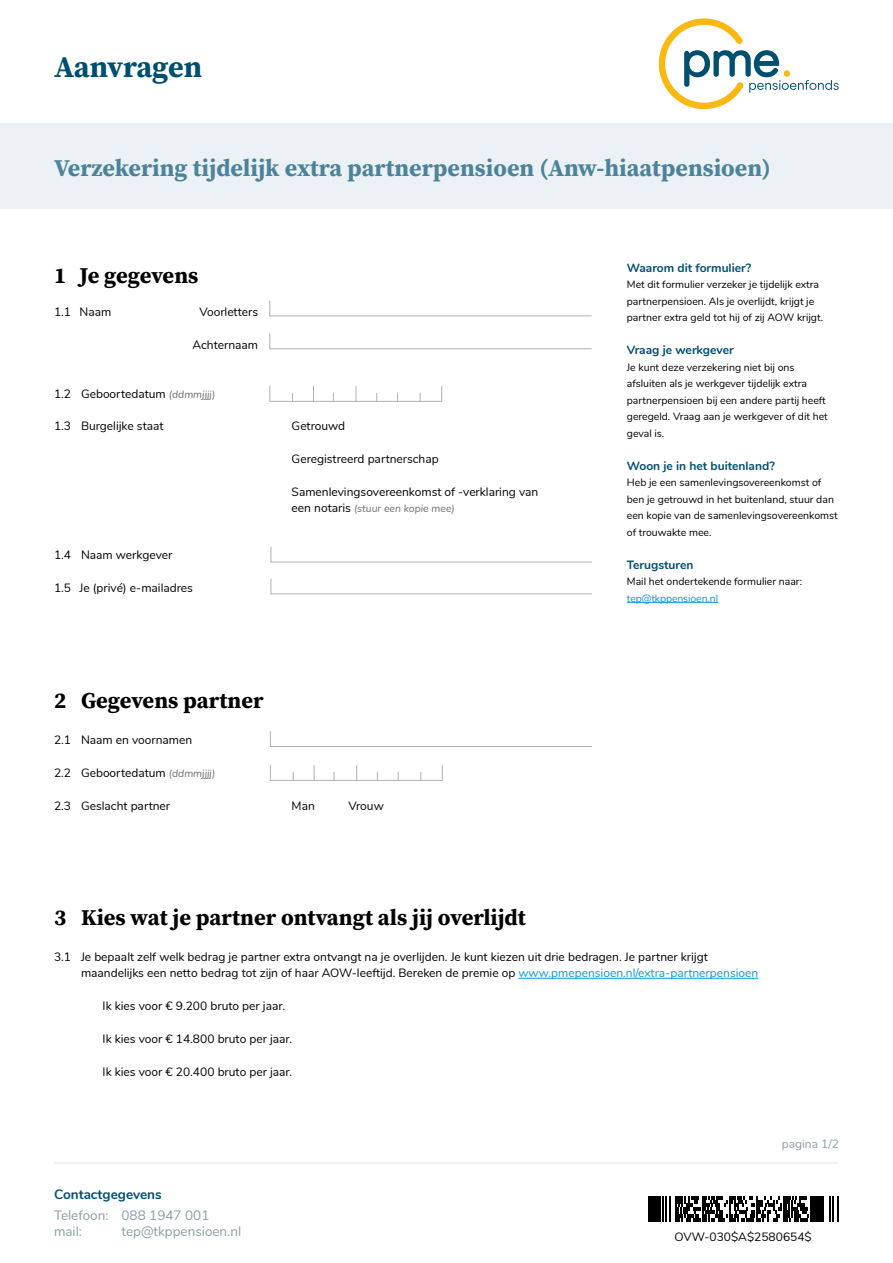
<style>
.page{position:relative;width:893px;height:1263px;background:#fff}
.page>*{position:absolute;margin:0;border:0;box-sizing:border-box;transform-origin:0 0}
.t1{font:700 30px "Source Serif Pro";letter-spacing:-.005em;color:#004f70}
.t2{font:700 24px "Source Serif Pro";color:#4c839b}
.t3{font:700 22.5px "Source Serif Pro";color:#000}
.t4{font:13.5px/16.2px "Nunito";color:#8c9ea3}
.t5{font:700 13.5px "Nunito";color:#004f70}
.t6{font:12px/16.5px "Nunito";color:#000}
.t7{font:700 12px "Nunito";color:#004f70}
.t8{font:12px "Nunito";color:#8c9ea3}
.t9{font:10.5px/16.5px "Nunito";color:#000}
.t10{font:italic 10.5px "Nunito";color:#706f6f}
.t11{font:10.5px "Nunito";letter-spacing:-.01em;color:#0699de}
.s1{font-style:italic;font-size:10.5px;color:#706f6f}
.s2{font-style:normal;font-size:12px;color:#000}
.s3{color:#0699de}
</style>
<div class="page">
<hr style="left:54px;top:1162px;width:784px;height:2px;background:#f2f2f2">
<div style="left:0;top:123px;width:893px;height:86px;background:#ebf1f4"></div>
<svg style="left:659px;top:18px;width:180px;height:91px"></svg>
<hr style="left:518px;top:978px;width:240px;height:1px;background:#0699de">
<hr style="left:269px;top:316px;width:323px;height:1px;background:#b3b2b2">
<svg style="left:269px;top:300px;width:1px;height:16px"></svg>
<hr style="left:269px;top:348px;width:323px;height:1px;background:#b3b2b2">
<svg style="left:269px;top:333px;width:1px;height:16px"></svg>
<hr style="left:269px;top:401px;width:173px;height:1px;background:#b3b2b2">
<svg style="left:269px;top:386px;width:1px;height:16px"></svg>
<svg style="left:441px;top:386px;width:1px;height:15px"></svg>
<svg style="left:356px;top:386px;width:1px;height:15px"></svg>
<svg style="left:313px;top:386px;width:1px;height:15px"></svg>
<hr style="left:627px;top:602px;width:91px;height:1px;background:#0699de">
<div style="left:648px;top:1196px;width:13px;height:7px;background:#000"></div>
<div style="left:648px;top:1203px;width:13px;height:8px;background:#000"></div>
<div style="left:648px;top:1211px;width:13px;height:10px;background:#000"></div>
<svg style="left:662px;top:1196px;width:176px;height:25px"></svg>
<hr style="left:270px;top:746px;width:322px;height:1px;background:#b3b2b2">
<svg style="left:270px;top:731px;width:1px;height:15px"></svg>
<hr style="left:271px;top:562px;width:321px;height:1px;background:#b3b2b2">
<svg style="left:271px;top:547px;width:1px;height:15px"></svg>
<hr style="left:271px;top:593px;width:321px;height:1px;background:#b3b2b2">
<svg style="left:271px;top:578px;width:1px;height:16px"></svg>
<hr style="left:270px;top:780px;width:173px;height:1px;background:#b3b2b2">
<svg style="left:270px;top:765px;width:1px;height:15px"></svg>
<svg style="left:442px;top:765px;width:1px;height:16px"></svg>
<svg style="left:356px;top:765px;width:1px;height:15px"></svg>
<svg style="left:314px;top:765px;width:1px;height:15px"></svg>
<h1 class="t1" style="left:54px;top:46px;width:150px">Aanvragen</h1>
<h2 class="t2" style="left:54px;top:151px;width:718px">Verzekering tijdelijk extra partnerpensioen (Anw-hiaatpensioen)</h2>
<h3 class="t3" style="left:54px;top:260px;width:146px">1 Je gegevens</h3>
<p class="t6" style="left:54px;top:303px;width:59px">1.1 Naam</p>
<p class="t6" style="left:199px;top:303px;width:60px">Voorletters</p>
<p class="t6" style="left:192px;top:336px;width:67px">Achternaam</p>
<p class="t6" style="left:54px;top:385px;width:163px">1.2 Geboortedatum <span class="s1">(ddmmjjjj)</span></p>
<p class="t6" style="left:54px;top:417px;width:111px">1.3 Burgelijke staat</p>
<p class="t6" style="left:292px;top:417px;width:55px">Getrouwd</p>
<p class="t6" style="left:292px;top:450px;width:149px">Geregistreerd partnerschap</p>
<p class="t6" style="left:292px;top:483px;width:248px">Samenlevingsovereenkomst of -verklaring van</p>
<p class="t10" style="left:292px;top:501px;width:165px"><span class="s2">een notaris</span> (stuur een kopie mee)</p>
<p class="t6" style="left:54px;top:546px;width:120px">1.4 Naam werkgever</p>
<p class="t6" style="left:54px;top:579px;width:141px">1.5 Je (privé) e-mailadres</p>
<h3 class="t3" style="left:54px;top:685px;width:211px">2 Gegevens partner</h3>
<p class="t6" style="left:54px;top:731px;width:140px">2.1 Naam en voornamen</p>
<p class="t6" style="left:54px;top:764px;width:163px">2.2 Geboortedatum <span class="s1">(ddmmjjjj)</span></p>
<p class="t6" style="left:54px;top:797px;width:118px">2.3 Geslacht partner</p>
<p class="t6" style="left:292px;top:797px;width:25px">Man</p>
<p class="t6" style="left:349px;top:797px;width:37px">Vrouw</p>
<p class="t7" style="left:627px;top:258px;width:126px">Waarom dit formulier?</p>
<p class="t9" style="left:627px;top:276px;width:198px">Met dit formulier verzeker je tijdelijk extra partnerpensioen. Als je overlijdt, krijgt je partner extra geld tot hij of zij AOW krijgt.</p>
<p class="t7" style="left:627px;top:341px;width:108px">Vraag je werkgever</p>
<p class="t9" style="left:627px;top:358px;width:202px">Je kunt deze verzekering niet bij ons afsluiten als je werkgever tijdelijk extra partnerpensioen bij een andere partij heeft geregeld. Vraag aan je werkgever of dit het geval is.</p>
<p class="t7" style="left:627px;top:456px;width:149px">Woon je in het buitenland?</p>
<p class="t9" style="left:627px;top:474px;width:212px">Heb je een samenlevingsovereenkomst of ben je getrouwd in het buitenland, stuur dan een kopie van de samenlevingsovereenkomst of trouwakte mee.</p>
<p class="t7" style="left:627px;top:555px;width:68px">Terugsturen</p>
<p class="t9" style="left:627px;top:573px;width:177px">Mail het ondertekende formulier naar:</p>
<p class="t11" style="left:627px;top:590px;width:93px">tep@tkppensioen.nl</p>
<h3 class="t3" style="left:54px;top:902px;width:473px">3 Kies wat je partner ontvangt als jij overlijdt</h3>
<p class="t6" style="left:81px;top:948px;width:679px;text-indent:-27px">3.1 Je bepaalt zelf welk bedrag je partner extra ontvangt na je overlijden. Je kunt kiezen uit drie bedragen. Je partner krijgt maandelijks een netto bedrag tot zijn of haar AOW-leeftijd. Bereken de premie op <span class="s3">www.pmepensioen.nl/extra-partnerpensioen</span></p>
<p class="t6" style="left:103px;top:997px;width:184px">Ik kies voor € 9.200 bruto per jaar.</p>
<p class="t6" style="left:103px;top:1030px;width:191px">Ik kies voor € 14.800 bruto per jaar.</p>
<p class="t6" style="left:103px;top:1063px;width:191px">Ik kies voor € 20.400 bruto per jaar.</p>
<p class="t8" style="left:782px;top:1134px;width:59px">pagina 1/2</p>
<p class="t5" style="left:54px;top:1184px;width:109px">Contactgegevens</p>
<p class="t4" style="left:54px;top:1206px;width:157px">Telefoon: 088 1947 001 mail:</p>
<p class="t4" style="left:122px;top:1223px;width:121px">tep@tkppensioen.nl</p>
<p class="t6" style="left:674px;top:1228px;width:139px">OVW-030$A$2580654$</p>
</div>
